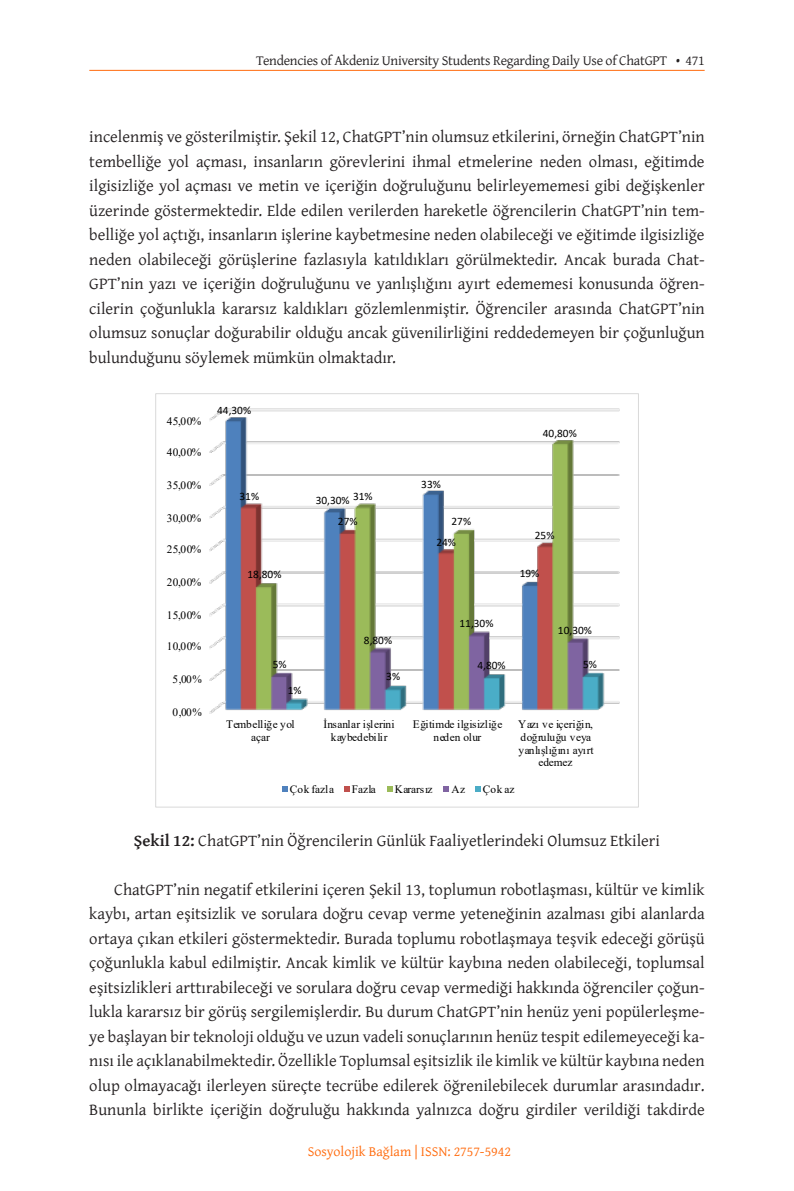
<style>
.page{position:relative;width:794px;height:1191px;background:#fff}
.page>*{position:absolute;margin:0;border:0;box-sizing:border-box;transform-origin:0 0}
.Makale-metni{font:16.62px/24.5px "Gentium Plus";color:#231f20;text-align:justify}
.t1{font:14px "Gentium Plus";letter-spacing:-.02em;color:#231f20}
.t2{font:14px "Gentium Plus";color:#ff6b0d}
.t3{font:11.38px/12.6px "Times New Roman";color:#000;text-align:center}
.t4{font:11.38px "Calibri";color:#000}
.s1{font-weight:700}
</style>
<div class="page">
<hr style="left:89px;top:70px;width:615px;height:1px;background:#ff6b0d">
<img style="left:209px;top:408px;width:411px;height:306px">
<svg style="left:282px;top:786px;width:5px;height:5px"></svg>
<svg style="left:344px;top:786px;width:5px;height:5px"></svg>
<svg style="left:387px;top:786px;width:5px;height:5px"></svg>
<svg style="left:444px;top:786px;width:5px;height:5px"></svg>
<svg style="left:475px;top:786px;width:5px;height:5px"></svg>
<p class="t1" style="left:256px;top:47px;width:450px">Tendencies of Akdeniz University Students Regarding Daily Use of ChatGPT • 471</p>
<p class="Makale-metni" style="left:89px;top:123px;width:617px">incelenmiş ve gösterilmiştir. Şekil 12, ChatGPT’nin olumsuz etkilerini, örneğin ChatGPT’nin tembelliğe yol açması, insanların görevlerini ihmal etmelerine neden olması, eğitimde ilgisizliğe yol açması ve metin ve içeriğin doğruluğunu belirleyememesi gibi değişkenler üzerinde göstermektedir. Elde edilen verilerden hareketle öğrencilerin ChatGPT’nin tem&shy;belliğe yol açtığı, insanların işlerine kaybetmesine neden olabileceği ve eğitimde ilgisizliğe neden olabileceği görüşlerine fazlasıyla katıldıkları görülmektedir. Ancak burada Chat-GPT’nin yazı ve içeriğin doğruluğunu ve yanlışlığını ayırt edememesi konusunda öğren&shy;cilerin çoğunlukla kararsız kaldıkları gözlemlenmiştir. Öğrenciler arasında ChatGPT’nin olumsuz sonuçlar doğurabilir olduğu ancak güvenilirliğini reddedemeyen bir çoğunluğun bulunduğunu söylemek mümkün olmaktadır.</p>
<p class="t3" style="left:167px;top:414px;width:36px">45,00%</p>
<p class="t3" style="left:167px;top:445px;width:36px">40,00%</p>
<p class="t3" style="left:167px;top:478px;width:36px">35,00%</p>
<p class="t3" style="left:167px;top:511px;width:36px">30,00%</p>
<p class="t3" style="left:167px;top:542px;width:36px">25,00%</p>
<p class="t3" style="left:167px;top:575px;width:36px">20,00%</p>
<p class="t3" style="left:167px;top:608px;width:36px">15,00%</p>
<p class="t3" style="left:167px;top:639px;width:36px">10,00%</p>
<p class="t3" style="left:172px;top:672px;width:31px">5,00%</p>
<p class="t3" style="left:172px;top:705px;width:31px">0,00%</p>
<p class="t4" style="left:217px;top:403px;width:35px">44,30%</p>
<p class="t4" style="left:239px;top:488px;width:21px">31%</p>
<p class="t4" style="left:247px;top:566px;width:35px">18,80%</p>
<p class="t4" style="left:353px;top:488px;width:21px">31%</p>
<p class="t4" style="left:316px;top:492px;width:35px">30,30%</p>
<p class="t4" style="left:338px;top:514px;width:21px">27%</p>
<p class="t4" style="left:273px;top:656px;width:15px">5%</p>
<p class="t4" style="left:288px;top:682px;width:15px">1%</p>
<p class="t4" style="left:364px;top:632px;width:30px">8,80%</p>
<p class="t4" style="left:386px;top:668px;width:15px">3%</p>
<p class="t4" style="left:421px;top:476px;width:21px">33%</p>
<p class="t4" style="left:451px;top:514px;width:21px">27%</p>
<p class="t4" style="left:436px;top:534px;width:21px">24%</p>
<p class="t4" style="left:459px;top:616px;width:35px">11,30%</p>
<p class="t4" style="left:543px;top:425px;width:35px">40,80%</p>
<p class="t4" style="left:535px;top:527px;width:21px">25%</p>
<p class="t4" style="left:520px;top:565px;width:21px">19%</p>
<p class="t4" style="left:558px;top:622px;width:35px">10,30%</p>
<p class="t4" style="left:477px;top:657px;width:30px">4,80%</p>
<p class="t4" style="left:583px;top:656px;width:15px">5%</p>
<p class="t3" style="left:226px;top:718px;width:70px">Tembelliğe yol açar</p>
<p class="t3" style="left:323px;top:718px;width:73px">İnsanlar işlerini kaybedebilir</p>
<p class="t3" style="left:413px;top:718px;width:91px">Eğitimde ilgisizliğe neden olur</p>
<p class="t3" style="left:518px;top:718px;width:77px">Yazı ve içeriğin, doğruluğu veya yanlışlığını ayırt edemez</p>
<p class="t3" style="left:290px;top:782px;width:46px">Çok fazla</p>
<p class="t3" style="left:352px;top:782px;width:25px">Fazla</p>
<p class="t3" style="left:395px;top:782px;width:39px">Kararsız</p>
<p class="t3" style="left:451px;top:782px;width:15px">Az</p>
<p class="t3" style="left:483px;top:782px;width:33px">Çok az</p>
<p class="Makale-metni" style="left:134px;top:827px;width:527px"><span class="s1">Şekil 12:</span> ChatGPT’nin Öğrencilerin Günlük Faaliyetlerindeki Olumsuz Etkileri</p>
<p class="Makale-metni" style="left:89px;top:875px;width:617px;text-indent:25px">ChatGPT’nin negatif etkilerini içeren Şekil 13, toplumun robotlaşması, kültür ve kimlik kaybı, artan eşitsizlik ve sorulara doğru cevap verme yeteneğinin azalması gibi alanlarda ortaya çıkan etkileri göstermektedir. Burada toplumu robotlaşmaya teşvik edeceği görüşü çoğunlukla kabul edilmiştir. Ancak kimlik ve kültür kaybına neden olabileceği, toplumsal eşitsizlikleri arttırabileceği ve sorulara doğru cevap vermediği hakkında öğrenciler çoğun&shy;lukla kararsız bir görüş sergilemişlerdir. Bu durum ChatGPT’nin henüz yeni popülerleşme&shy;ye başlayan bir teknoloji olduğu ve uzun vadeli sonuçlarının henüz tespit edilemeyeceği ka&shy;nısı ile açıklanabilmektedir. Özellikle Toplumsal eşitsizlik ile kimlik ve kültür kaybına neden olup olmayacağı ilerleyen süreçte tecrübe edilerek öğrenilebilecek durumlar arasındadır.<br>Bununla birlikte içeriğin doğruluğu hakkında yalnızca doğru girdiler verildiği takdirde</p>
<p class="t2" style="left:308px;top:1138px;width:205px">Sosyolojik Bağlam | ISSN: 2757-5942</p>
</div>
